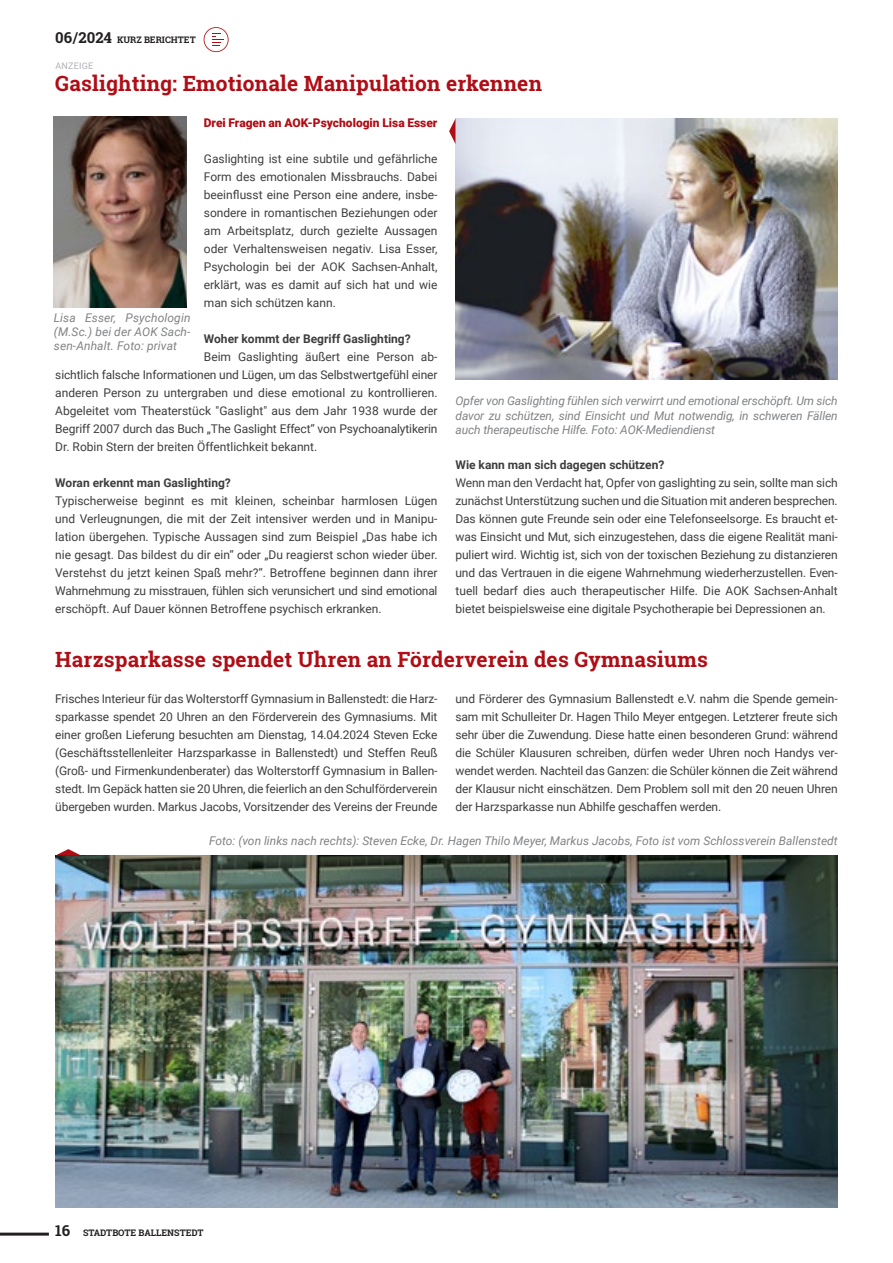
<style>
.page{position:relative;width:893px;height:1263px;background:#fff}
.page>*{position:absolute;margin:0;border:0;box-sizing:border-box;transform-origin:0 0}
.t1{font:700 21px "Roboto Slab";letter-spacing:.01em;color:#b00d15}
.t2{font:12px/18px "Roboto";letter-spacing:-.01em;color:#3e3e3f;text-align:justify}
.t3{font:italic 12px/14.4px "Roboto";color:#808285;text-align:justify}
.t4{font:700 12px "Roboto";color:#3e3e3f}
.t5{font:900 12px "Roboto";color:#b00d15}
.t6{font:700 9px "Roboto Slab";color:#231f20}
.t7{font:9px "Roboto";letter-spacing:.02em;color:#b0b1b5}
.s1{font-size:15px}
</style>
<div class="page">
<hr style="left:0;top:1232px;width:49px;height:3px;background:#231f20">
<svg style="left:204px;top:27px;width:25px;height:25px"></svg>
<img style="left:455px;top:118px;width:383px;height:261px">
<img style="left:55px;top:855px;width:783px;height:353px">
<img style="left:54px;top:117px;width:133px;height:190px">
<svg style="left:449px;top:119px;width:6px;height:24px"></svg>
<svg style="left:56px;top:849px;width:24px;height:6px"></svg>
<p class="t6" style="left:55px;top:34px;width:142px"><span class="s1">06 /2024</span> KURZ BERICHTET</p>
<h1 class="t1" style="left:55px;top:69px;width:488px">Gaslighting: Emotionale Manipulation erkennen</h1>
<p class="t5" style="left:204px;top:115px;width:235px">Drei Fragen an AOK-Psychologin Lisa Esser</p>
<p class="t2" style="left:204px;top:150px;width:235px">Gaslighting ist eine subtile und gefährliche Form des emotionalen Missbrauchs. Dabei beeinflusst eine Person eine andere, insbe&shy;sondere in romantischen Beziehungen oder am Arbeitsplatz, durch gezielte Aussagen oder Verhaltensweisen negativ. Lisa Esser, Psychologin bei der AOK Sachsen-Anhalt, erklärt, was es damit auf sich hat und wie man sich schützen kann.</p>
<p class="t4" style="left:204px;top:331px;width:208px">Woher kommt der Begriff Gaslighting?</p>
<p class="t2" style="left:55px;top:348px;width:384px;text-indent:149px">Beim Gaslighting äußert eine Person ab&shy;sichtlich falsche Informationen und Lügen, um das Selbstwertgefühl einer anderen Person zu untergraben und diese emotional zu kontrollieren.<br>Abgeleitet vom Theaterstück "Gaslight" aus dem Jahr 1938 wurde der Begriff 2007 durch das Buch „The Gaslight Effect“ von Psychoanalytikerin Dr. Robin Stern der breiten Öffentlichkeit bekannt.</p>
<p class="t4" style="left:55px;top:475px;width:177px">Woran erkennt man Gaslighting?</p>
<p class="t2" style="left:55px;top:492px;width:384px">Typischerweise beginnt es mit kleinen, scheinbar harmlosen Lügen und Verleugnungen, die mit der Zeit intensiver werden und in Manipu&shy;lation übergehen. Typische Aussagen sind zum Beispiel „Das habe ich nie gesagt. Das bildest du dir ein“ oder „Du reagierst schon wieder über.<br>Verstehst du jetzt keinen Spaß mehr?“. Betroffene beginnen dann ihrer Wahrnehmung zu misstrauen, fühlen sich verunsichert und sind emotional erschöpft. Auf Dauer können Betroffene psychisch erkranken.</p>
<p class="t7" style="left:55px;top:60px;width:39px">ANZEIGE</p>
<p class="t3" style="left:54px;top:310px;width:138px">Lisa Esser, Psychologin (M.Sc.) bei der AOK Sach&shy;sen-Anhalt. Foto: privat</p>
<p class="t3" style="left:455px;top:393px;width:384px">Opfer von Gaslighting fühlen sich verwirrt und emotional erschöpft. Um sich davor zu schützen, sind Einsicht und Mut notwendig, in schweren Fällen auch therapeutische Hilfe. Foto: AOK-Mediendienst</p>
<p class="t4" style="left:455px;top:457px;width:210px">Wie kann man sich dagegen schützen?</p>
<p class="t2" style="left:455px;top:474px;width:384px">Wenn man den Verdacht hat, Opfer von gaslighting zu sein, sollte man sich zunächst Unterstützung suchen und die Situation mit anderen besprechen.<br>Das können gute Freunde sein oder eine Telefonseelsorge. Es braucht et&shy;was Einsicht und Mut, sich einzugestehen, dass die eigene Realität mani&shy;puliert wird. Wichtig ist, sich von der toxischen Beziehung zu distanzieren und das Vertrauen in die eigene Wahrnehmung wiederherzustellen. Even&shy;tuell bedarf dies auch therapeutischer Hilfe. Die AOK Sachsen-Anhalt bietet beispielsweise eine digitale Psychotherapie bei Depressionen an.</p>
<h1 class="t1" style="left:55px;top:645px;width:654px">Harzsparkasse spendet Uhren an Förderverein des Gymnasiums</h1>
<p class="t2" style="left:55px;top:690px;width:384px">Frisches Interieur für das Wolterstorff Gymnasium in Ballenstedt: die Harz&shy;sparkasse spendet 20 Uhren an den Förderverein des Gymnasiums. Mit einer großen Lieferung besuchten am Dienstag, 14.04.2024 Steven Ecke (Geschäftsstellenleiter Harzsparkasse in Ballenstedt) und Steffen Reuß (Groß- und Firmenkundenberater) das Wolterstorff Gymnasium in Ballen&shy;stedt. Im Gepäck hatten sie 20 Uhren, die feierlich an den Schulförderverein übergeben wurden. Markus Jacobs, Vorsitzender des Vereins der Freunde</p>
<p class="t2" style="left:455px;top:690px;width:384px">und Förderer des Gymnasium Ballenstedt e.V. nahm die Spende gemein&shy;sam mit Schulleiter Dr. Hagen Thilo Meyer entgegen. Letzterer freute sich sehr über die Zuwendung. Diese hatte einen besonderen Grund: während die Schüler Klausuren schreiben, dürfen weder Uhren noch Handys ver&shy;wendet werden. Nachteil das Ganzen: die Schüler können die Zeit während der Klausur nicht einschätzen. Dem Problem soll mit den 20 neuen Uhren der Harzsparkasse nun Abhilfe geschaffen werden.</p>
<p class="t3" style="left:209px;top:833px;width:630px">Foto: (von links nach rechts): Steven Ecke, Dr. Hagen Thilo Meyer, Markus Jacobs, Foto ist vom Schlossverein Ballenstedt</p>
<p class="t6" style="left:55px;top:1226px;width:150px"><span class="s1">16</span> STADTBOTE BALLENSTEDT</p>
</div>
